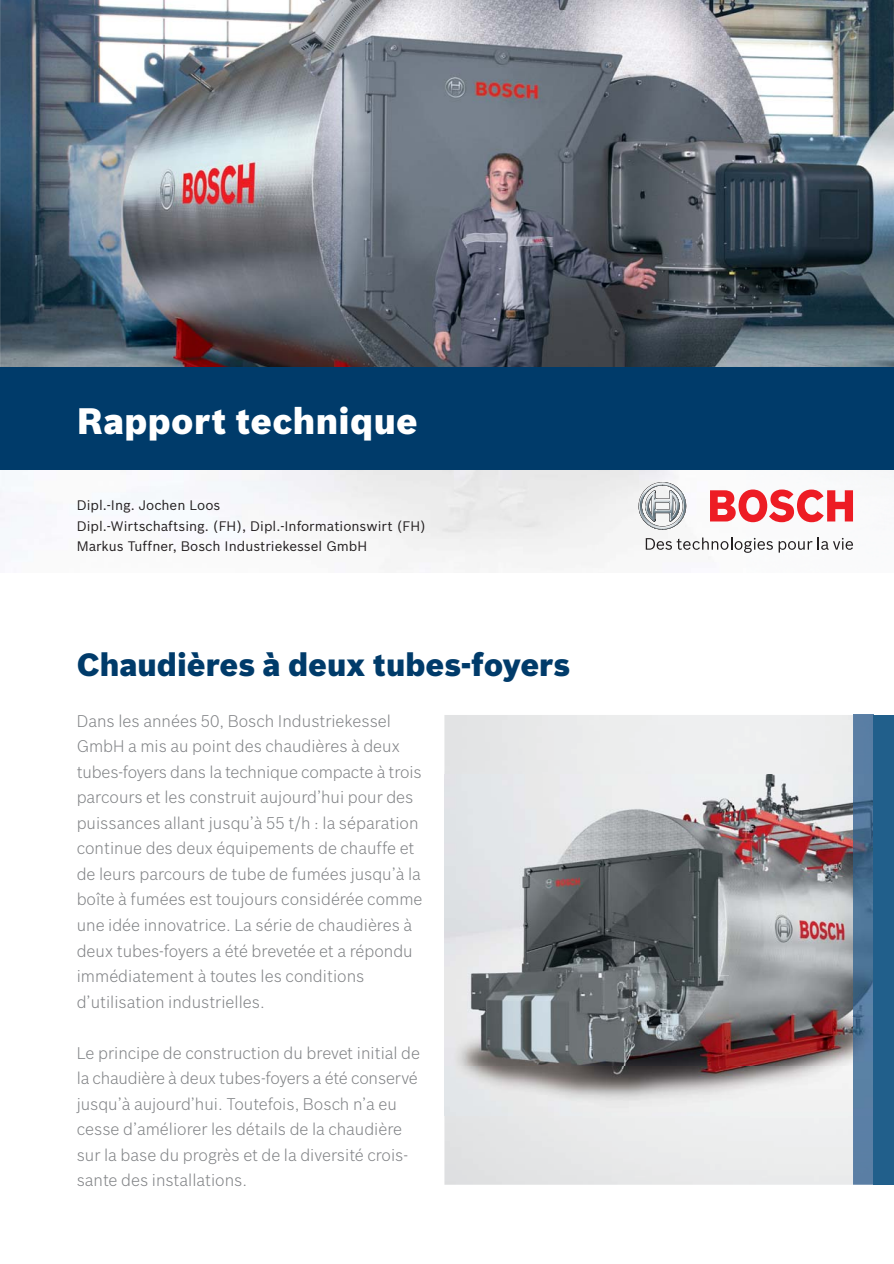
<style>
.page{position:relative;width:894px;height:1264px;background:#fff}
.page>*{position:absolute;margin:0;border:0;box-sizing:border-box;transform-origin:0 0}
.t1{font:900 36px "Bosch Sans";letter-spacing:.01em;color:#fff}
.t2{font:900 31.5px "Bosch Sans";color:#003b6a}
.t3{font:300 16.5px/25.5px "Bosch Sans";color:#808285}
.t4{font:13.5px/20.4px "Bosch Sans";color:#231f20}
</style>
<div class="page">
<img style="left:444px;top:714px;width:429px;height:470px">
<img style="left:0;top:0;width:893px;height:367px">
<img style="left:0;top:470px;width:893px;height:99px">
<svg style="left:638px;top:482px;width:48px;height:47px"></svg>
<svg style="left:645px;top:537px;width:127px;height:15px"></svg>
<svg style="left:778px;top:537px;width:74px;height:15px"></svg>
<svg style="left:709px;top:489px;width:143px;height:33px"></svg>
<div style="left:0;top:367px;width:893px;height:103px;background:#003b6a"></div>
<img style="left:444px;top:774px;width:429px;height:341px">
<div style="left:873px;top:714px;width:20px;height:470px;background:#215f8b"></div>
<h1 class="t1" style="left:77px;top:401px;width:342px">Rapport technique</h1>
<p class="t4" style="left:77px;top:495px;width:350px">Dipl.-Ing. Jochen Loos<br>Dipl.-Wirtschaftsing. (FH), Dipl.-Informationswirt (FH)<br>Markus Tuffner, Bosch Industriekessel GmbH</p>
<h2 class="t2" style="left:77px;top:646px;width:495px">Chaudières à deux tubes-foyers</h2>
<p class="t3" style="left:77px;top:708px;width:347px">Dans les années 50, Bosch Industriekessel GmbH a mis au point des chaudières à deux tubes-foyers dans la technique compacte à trois parcours et les construit aujourd’hui pour des puissances allant jusqu’à 55 t/h : la séparation continue des deux équipements de chauffe et de leurs parcours de tube de fumées jusqu’à la boîte à fumées est toujours considérée comme une idée innovatrice. La série de chaudières à deux tubes-foyers a été brevetée et a répondu immédiatement à toutes les conditions d’utilisation industrielles.</p>
<p class="t3" style="left:77px;top:1040px;width:345px">Le principe de construction du brevet initial de la chaudière à deux tubes-foyers a été conservé jusqu’à aujourd’hui. Toutefois, Bosch n’a eu cesse d’améliorer les détails de la chaudière sur la base du progrès et de la diversité crois&shy;sante des installations.</p>
</div>
